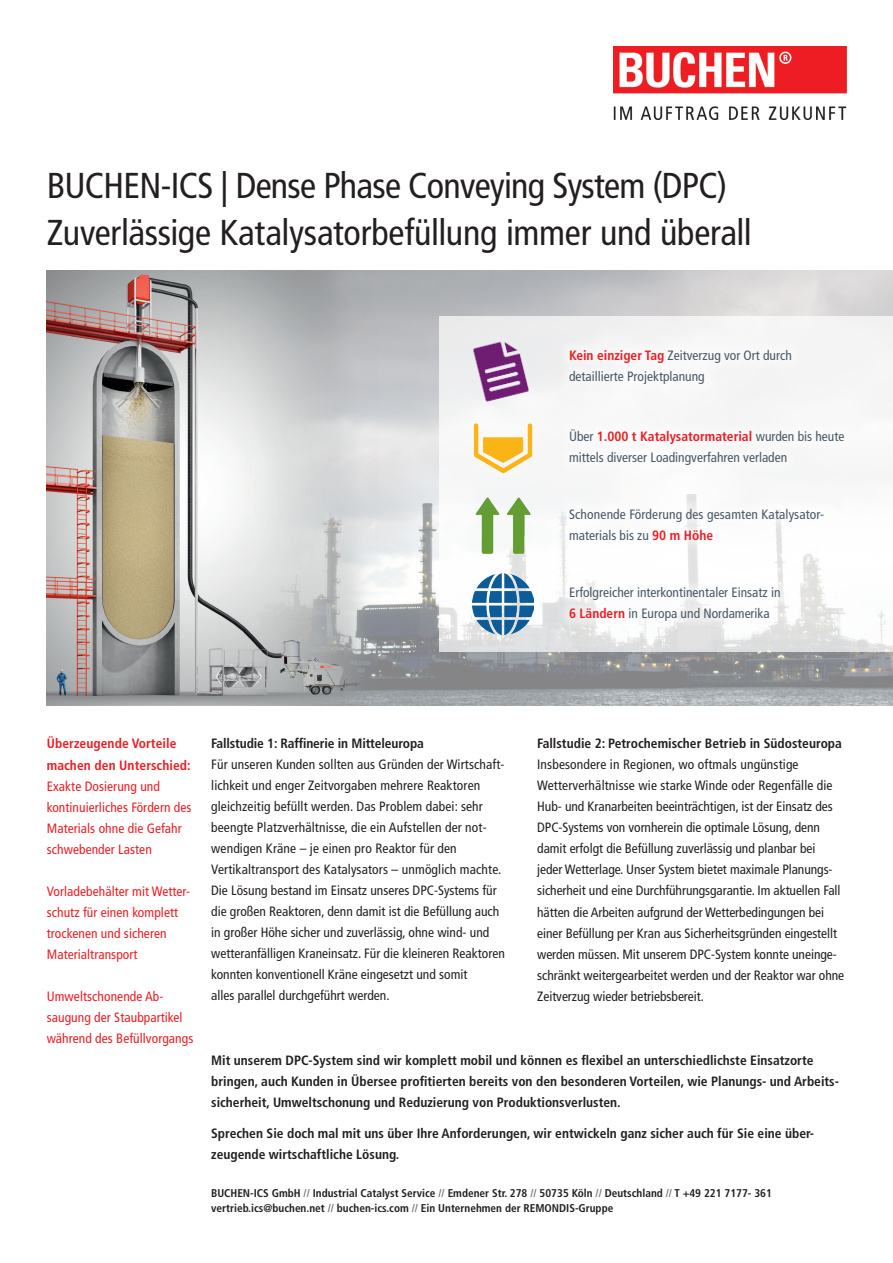
<style>
.page{position:relative;width:893px;height:1263px;background:#fff}
.page>*{position:absolute;margin:0;border:0;box-sizing:border-box;transform-origin:0 0}
.t1{font:condensed 36px/47.2px "Frutiger LT Pro";letter-spacing:-.015em;color:#231f20}
.t2{font:condensed 13.5px/21px "Frutiger LT Pro";color:#231f20}
.t3{font:700 condensed 13.5px/21px "Frutiger LT Pro";color:#231f20}
.t4{font:condensed 13.5px/21px "Frutiger LT Pro";color:#475865}
.t5{font:condensed 13.5px/21px "Frutiger LT Pro";letter-spacing:.005em;color:#ee1d23}
.t6{font:700 condensed 13.5px/21px "Frutiger LT Pro";letter-spacing:.005em;color:#ee1d23}
.t7{font:700 condensed 11.25px/15px "Frutiger LT Pro";color:#231f20}
.s1{font-weight:700;color:#ee1d23}
.s2{color:#6c6d70}
</style>
<div class="page">
<img style="left:613px;top:47px;width:233px;height:72px">
<img style="left:378px;top:270px;width:515px;height:436px">
<img style="left:47px;top:270px;width:331px;height:436px">
<svg style="left:439px;top:317px;width:454px;height:335px;fill:#f6f5f6"></svg>
<div style="left:559px;top:339px;width:295px;height:292px;background:#fff"></div>
<img style="left:447px;top:317px;width:101px;height:103px">
<img style="left:460px;top:397px;width:86px;height:171px">
<img style="left:472px;top:573px;width:62px;height:62px">
<h1 class="t1" style="left:47px;top:162px;width:707px">BUCHEN-ICS | Dense Phase Conveying System (DPC)<br>Zuverlässige Katalysatorbefüllung immer und überall</h1>
<p class="t4" style="left:569px;top:345px;width:224px"><span class="s1">Kein einziger Tag</span> Zeitverzug vor Ort durch detaillierte Projektplanung</p>
<p class="t4" style="left:569px;top:426px;width:277px">Über <span class="s1">1.000 t Katalysatormaterial</span> wurden bis heute mittels diverser Loadingverfahren verladen</p>
<p class="t4" style="left:569px;top:504px;width:256px">Schonende Förderung des gesamten Katalysator&shy;materials bis zu <span class="s1">90 m Höhe</span></p>
<p class="t4" style="left:569px;top:582px;width:213px">Erfolgreicher interkontinentaler Einsatz in<br><span class="s1">6 Ländern</span> in Europa und Nordamerika</p>
<p class="t6" style="left:47px;top:733px;width:145px">Überzeugende Vorteile machen den Unterschied:</p>
<p class="t5" style="left:47px;top:775px;width:146px">Exakte Dosierung und kontinuierliches Fördern des<br>Materials ohne die Gefahr schwebender Lasten</p>
<p class="t5" style="left:47px;top:880px;width:145px">Vorladebehälter mit Wetter&shy;schutz für einen komplett trockenen und sicheren<br>Materialtransport</p>
<p class="t5" style="left:47px;top:985px;width:148px">Umweltschonende Ab&shy;saugung der Staubpartikel während des Befüllvorgangs</p>
<p class="t3" style="left:211px;top:733px;width:214px">Fallstudie 1: Raffinerie in Mitteleuropa</p>
<p class="t2" style="left:211px;top:754px;width:295px">Für unseren Kunden sollten aus Gründen der Wirtschaft&shy;lichkeit und enger Zeitvorgaben mehrere Reaktoren gleichzeitig befüllt werden. Das Problem dabei: sehr beengte Platzverhältnisse, die ein Aufstellen der not&shy;wendigen Kräne – je einen pro Reaktor für den Vertikaltransport des Katalysators – unmöglich machte.<br>Die Lösung bestand im Einsatz unseres DPC-Systems für die großen Reaktoren, denn damit ist die Befüllung auch in großer Höhe sicher und zuverlässig, ohne wind- und wetteranfälligen Kraneinsatz. Für die kleineren Reaktoren konnten konventionell Kräne eingesetzt und somit<br>alles parallel durchgeführt werden.</p>
<p class="t3" style="left:537px;top:733px;width:306px">Fallstudie 2: Petrochemischer Betrieb in Südosteuropa</p>
<p class="t2" style="left:537px;top:754px;width:309px">Insbesondere in Regionen, wo oftmals ungünstige Wetterverhältnisse wie starke Winde oder Regenfälle die Hub- und Kranarbeiten beeinträchtigen, ist der Einsatz des DPC-Systems von vornherein die optimale Lösung, denn damit erfolgt die Befüllung zuverlässig und planbar bei<br>jeder Wetterlage. Unser System bietet maximale Planungs&shy;sicherheit und eine Durchführungsgarantie. Im aktuellen Fall hätten die Arbeiten aufgrund der Wetterbedingungen bei einer Befüllung per Kran aus Sicherheitsgründen eingestellt werden müssen. Mit unserem DPC-System konnte uneinge&shy;schränkt weitergearbeitet werden und der Reaktor war ohne Zeitverzug wieder betriebsbereit.</p>
<p class="t3" style="left:211px;top:1050px;width:629px">Mit unserem DPC-System sind wir komplett mobil und können es flexibel an unterschiedlichste Einsatzorte bringen, auch Kunden in Übersee profitierten bereits von den besonderen Vorteilen, wie Planungs- und Arbeits&shy;sicherheit, Umweltschonung und Reduzierung von Produktionsverlusten.</p>
<p class="t3" style="left:211px;top:1123px;width:604px">Sprechen Sie doch mal mit uns über Ihre Anforderungen, wir entwickeln ganz sicher auch für Sie eine über&shy;zeugende wirtschaftliche Lösung.</p>
<p class="t7" style="left:211px;top:1185px;width:562px">BUCHEN-ICS GmbH <span class="s2">//</span> Industrial Catalyst Service <span class="s2">//</span> Emdener Str. 278 <span class="s2">//</span> 50735 Köln <span class="s2">//</span> Deutschland <span class="s2">//</span> T +49 221 7177- 361 vertrieb.ics@buchen.net <span class="s2">//</span> buchen-ics.com <span class="s2">//</span> Ein Unternehmen der REMONDIS-Gruppe</p>
</div>
